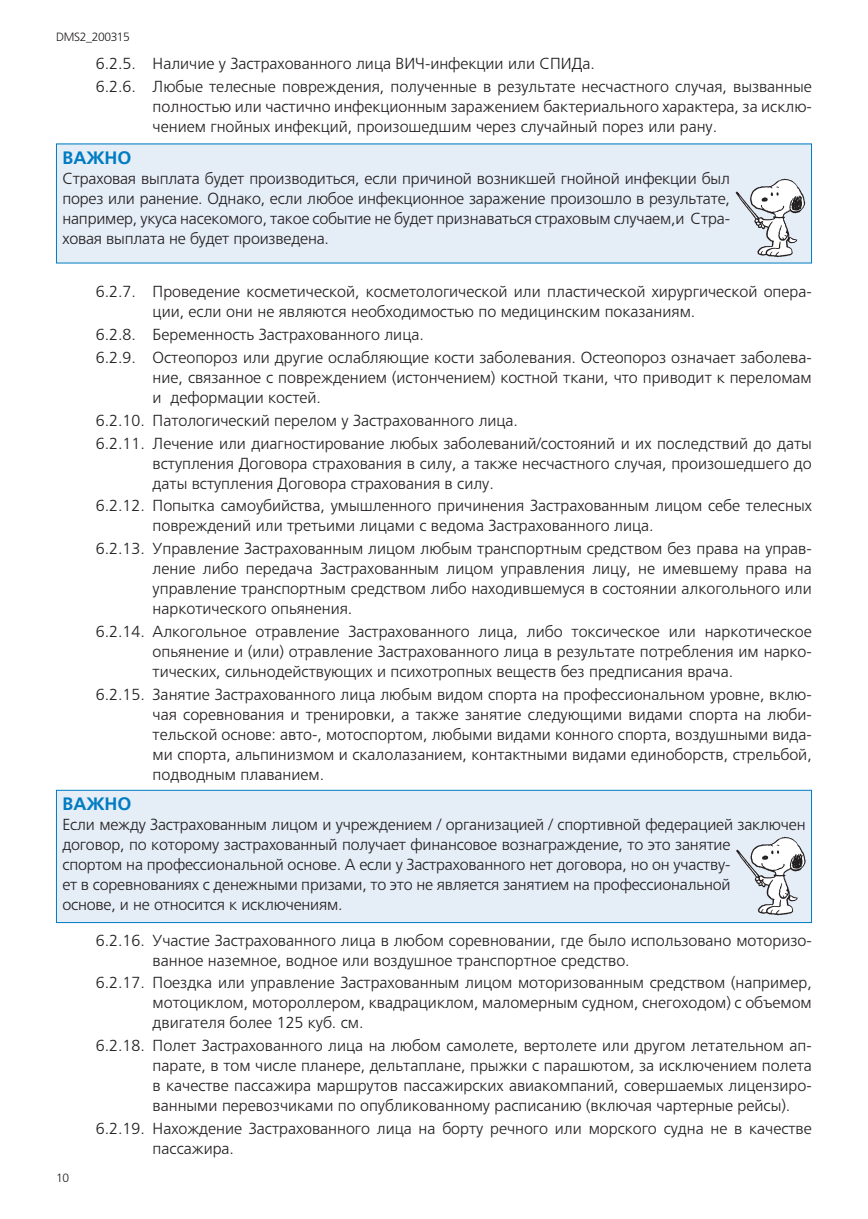
<style>
.page{position:relative;width:868px;height:1219px;background:#fff}
.page>*{position:absolute;margin:0;border:0;box-sizing:border-box;transform-origin:0 0}
.t1{font:700 18px "Frutiger LTCYR";color:#007cc2}
.t2{font:300 16px/20px "Frutiger LTCYR";color:#231f20}
.t3{font:300 12px "Frutiger LTCYR";letter-spacing:-.03em;color:#231f20}
</style>
<div class="page">
<div style="left:56px;top:144px;width:755px;height:119px;background:#e5edf7"></div>
<svg style="left:735px;top:179px;width:70px;height:78px"></svg>
<div style="left:56px;top:790px;width:755px;height:132px;background:#e5edf7"></div>
<div style="left:56px;top:790px;width:755px;height:133px;border:1px solid #007cc2"></div>
<svg style="left:736px;top:837px;width:69px;height:78px"></svg>
<p class="t3" style="left:56px;top:32px;width:75px">DMS2_200315</p>
<p class="t2" style="left:96px;top:53px;width:717px;line-height:22.8px">6.2.5. Наличие у Застрахованного лица ВИЧ-инфекции или СПИДа.<br>6.2.6. Любые телесные повреждения, полученные в результате несчастного случая, вызванные</p>
<p class="t2" style="left:153px;top:97px;width:660px">полностью или частично инфекционным заражением бактериального характера, за исклю&shy;чением гнойных инфекций, произошедшим через случайный порез или рану.</p>
<p class="t1" style="left:62px;top:150px;width:71px">ВАЖНО</p>
<p class="t2" style="left:62px;top:170px;width:669px;text-align:justify">Страховая выплата будет производиться, если причиной возникшей гнойной инфекции был порез или ранение. Однако, если любое инфекционное заражение произошло в результате, например, укуса насекомого, такое событие не будет признаваться страховым случаем,и Стра&shy;ховая выплата не будет произведена.</p>
<p class="t2" style="left:153px;top:283px;width:660px;text-indent:-57px">6.2.7. Проведение косметической, косметологической или пластической хирургической опера&shy;ции, если они не являются необходимостью по медицинским показаниям.</p>
<p class="t2" style="left:96px;top:324px;width:717px;line-height:22.8px">6.2.8. Беременность Застрахованного лица.<br>6.2.9. Остеопороз или другие ослабляющие кости заболевания. Остеопороз означает заболева-</p>
<p class="t2" style="left:153px;top:369px;width:660px">ние, связанное с повреждением (истончением) костной ткани, что приводит к переломам и деформации костей.</p>
<p class="t2" style="left:96px;top:410px;width:717px;line-height:22.8px">6.2.10. Патологический перелом у Застрахованного лица.<br>6.2.11. Лечение или диагностирование любых заболеваний/состояний и их последствий до даты</p>
<p class="t2" style="left:153px;top:454px;width:660px">вступления Договора страхования в силу, а также несчастного случая, произошедшего до даты вступления Договора страхования в силу.</p>
<p class="t2" style="left:153px;top:497px;width:660px;text-indent:-57px">6.2.12. Попытка самоубийства, умышленного причинения Застрахованным лицом себе телесных повреждений или третьими лицами с ведома Застрахованного лица.</p>
<p class="t2" style="left:153px;top:540px;width:660px;text-align:justify;text-indent:-57px">6.2.13. Управление Застрахованным лицом любым транспортным средством без права на управ&shy;ление либо передача Застрахованным лицом управления лицу, не имевшему права на управление транспортным средством либо находившемуся в состоянии алкогольного или наркотического опьянения.</p>
<p class="t2" style="left:153px;top:623px;width:660px;text-align:justify;text-indent:-57px">6.2.14. Алкогольное отравление Застрахованного лица, либо токсическое или наркотическое опьянение и (или) отравление Застрахованного лица в результате потребления им нарко&shy;тических, сильнодействующих и психотропных веществ без предписания врача.</p>
<p class="t2" style="left:153px;top:686px;width:660px;text-align:justify;text-indent:-57px">6.2.15. Занятие Застрахованного лица любым видом спорта на профессиональном уровне, вклю&shy;чая соревнования и тренировки, а также занятие следующими видами спорта на люби&shy;тельской основе: авто-, мотоспортом, любыми видами конного спорта, воздушными вида&shy;ми спорта, альпинизмом и скалолазанием, контактными видами единоборств, стрельбой, подводным плаванием.</p>
<p class="t1" style="left:62px;top:797px;width:71px">ВАЖНО</p>
<p class="t2" style="left:62px;top:816px;width:744px">Если между Застрахованным лицом и учреждением / организацией / спортивной федерацией заключен договор, по которому застрахованный получает финансовое вознаграждение, то это занятие<br>спортом на профессиональной основе. А если у Застрахованного нет договора, но он участву-<br>ет в соревнованиях с денежными призами, то это не является занятием на профессиональной<br>основе, и не относится к исключениям.</p>
<p class="t2" style="left:153px;top:931px;width:660px;text-indent:-57px">6.2.16. Участие Застрахованного лица в любом соревновании, где было использовано моторизо&shy;ванное наземное, водное или воздушное транспортное средство.</p>
<p class="t2" style="left:153px;top:974px;width:660px;text-align:justify;text-indent:-57px">6.2.17. Поездка или управление Застрахованным лицом моторизованным средством (например, мотоциклом, мотороллером, квадрациклом, маломерным судном, снегоходом) с объемом двигателя более 125 куб. см.</p>
<p class="t2" style="left:153px;top:1037px;width:660px;text-align:justify;text-indent:-57px">6.2.18. Полет Застрахованного лица на любом самолете, вертолете или другом летательном ап&shy;парате, в том числе планере, дельтаплане, прыжки с парашютом, за исключением полета в качестве пассажира маршрутов пассажирских авиакомпаний, совершаемых лицензиро&shy;ванными перевозчиками по опубликованному расписанию (включая чартерные рейсы).</p>
<p class="t2" style="left:153px;top:1120px;width:660px;text-indent:-57px">6.2.19. Нахождение Застрахованного лица на борту речного или морского судна не в качестве пассажира.</p>
<p class="t3" style="left:56px;top:1173px;width:14px">10</p>
</div>
